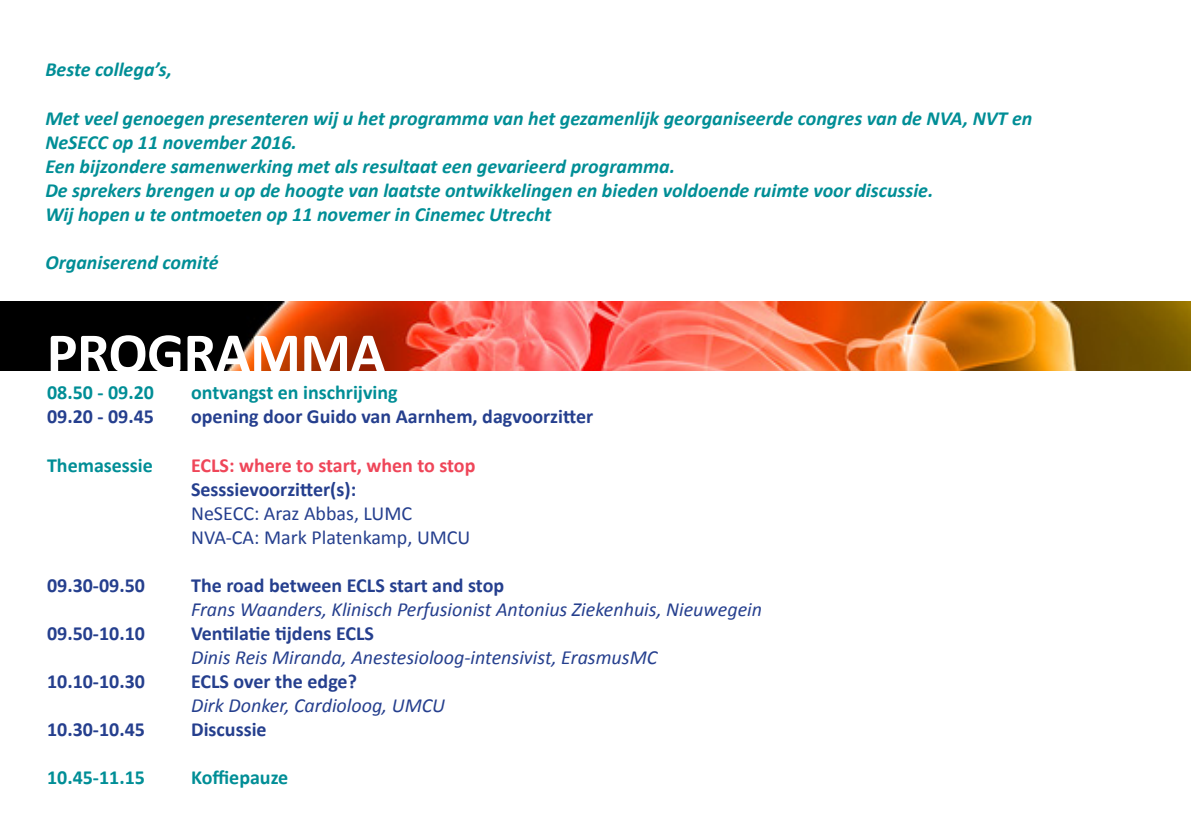
<style>
.page{position:relative;width:1191px;height:840px;background:#fff}
.page>*{position:absolute;margin:0;border:0;box-sizing:border-box;transform-origin:0 0}
.t1{font:700 58px "Calibri";letter-spacing:-.01em;color:#fff}
.Voorwoord{font:italic 700 20px "Calibri";color:#008e96}
.platte_tekst{font:700 20px "Calibri";color:#253f8e}
.platte_tekst-2{font:italic 20px "Calibri";color:#253f8e}
.platte_tekst-3{font:700 20px "Calibri";color:#008e96}
.platte_tekst-4{font:20px "Calibri";color:#253f8e}
.platte_tekst-5{font:700 20px "Calibri";color:#ef4659}
</style>
<div class="page">
<img style="left:0;top:301px;width:1191px;height:69px">
<p class="Voorwoord" style="left:45px;top:57px;width:128px">Beste collega’s,</p>
<p class="Voorwoord" style="left:45px;top:105px;width:988px">Met veel genoegen presenteren wij u het programma van het gezamenlijk georganiseerde congres van de NVA, NVT en</p>
<p class="Voorwoord" style="left:45px;top:129px;width:253px">NeSECC op 11 november 2016.</p>
<p class="Voorwoord" style="left:45px;top:153px;width:631px">Een bijzondere samenwerking met als resultaat een gevarieerd programma.</p>
<p class="Voorwoord" style="left:45px;top:177px;width:889px">De sprekers brengen u op de hoogte van laatste ontwikkelingen en bieden voldoende ruimte voor discussie.</p>
<p class="Voorwoord" style="left:45px;top:201px;width:507px">Wij hopen u te ontmoeten op 11 novemer in Cinemec Utrecht</p>
<p class="Voorwoord" style="left:45px;top:249px;width:175px">Organiserend comité</p>
<p class="t1" style="left:47px;top:316px;width:340px">PROGRAMMA</p>
<p class="platte_tekst-3" style="left:47px;top:380px;width:108px">08.50 - 09.20</p>
<p class="platte_tekst-3" style="left:191px;top:380px;width:208px">ontvangst en inschrijving</p>
<p class="platte_tekst" style="left:47px;top:404px;width:108px">09.20 - 09.45</p>
<p class="platte_tekst" style="left:191px;top:404px;width:403px">opening door Guido van Aarnhem, dagvoorzitter</p>
<p class="platte_tekst-3" style="left:47px;top:452px;width:107px">Themasessie</p>
<p class="platte_tekst-5" style="left:191px;top:452px;width:286px">ECLS: where to start, when to stop</p>
<p class="platte_tekst" style="left:191px;top:476px;width:167px">Sesssievoorzitter(s):</p>
<p class="platte_tekst-4" style="left:191px;top:500px;width:223px">NeSECC: Araz Abbas, LUMC</p>
<p class="platte_tekst-4" style="left:191px;top:524px;width:281px">NVA-CA: Mark Platenkamp, UMCU</p>
<p class="platte_tekst" style="left:47px;top:572px;width:99px">09.30-09.50</p>
<p class="platte_tekst" style="left:191px;top:572px;width:314px">The road between ECLS start and stop</p>
<p class="platte_tekst-2" style="left:191px;top:595px;width:572px">Frans Waanders, Klinisch Perfusionist Antonius Ziekenhuis, Nieuwegein</p>
<p class="platte_tekst" style="left:47px;top:620px;width:99px">09.50-10.10</p>
<p class="platte_tekst" style="left:191px;top:620px;width:184px">Ventilatie tijdens ECLS</p>
<p class="platte_tekst-2" style="left:191px;top:643px;width:467px">Dinis Reis Miranda, Anestesioloog-intensivist, ErasmusMC</p>
<p class="platte_tekst" style="left:47px;top:668px;width:99px">10.10-10.30</p>
<p class="platte_tekst" style="left:191px;top:668px;width:167px">ECLS over the edge?</p>
<p class="platte_tekst-2" style="left:191px;top:691px;width:255px">Dirk Donker, Cardioloog, UMCU</p>
<p class="platte_tekst" style="left:47px;top:716px;width:99px">10.30-10.45</p>
<p class="platte_tekst" style="left:191px;top:716px;width:77px">Discussie</p>
<p class="platte_tekst-3" style="left:47px;top:764px;width:99px">10.45-11.15</p>
<p class="platte_tekst-3" style="left:191px;top:764px;width:99px">Koffiepauze</p>
</div>
